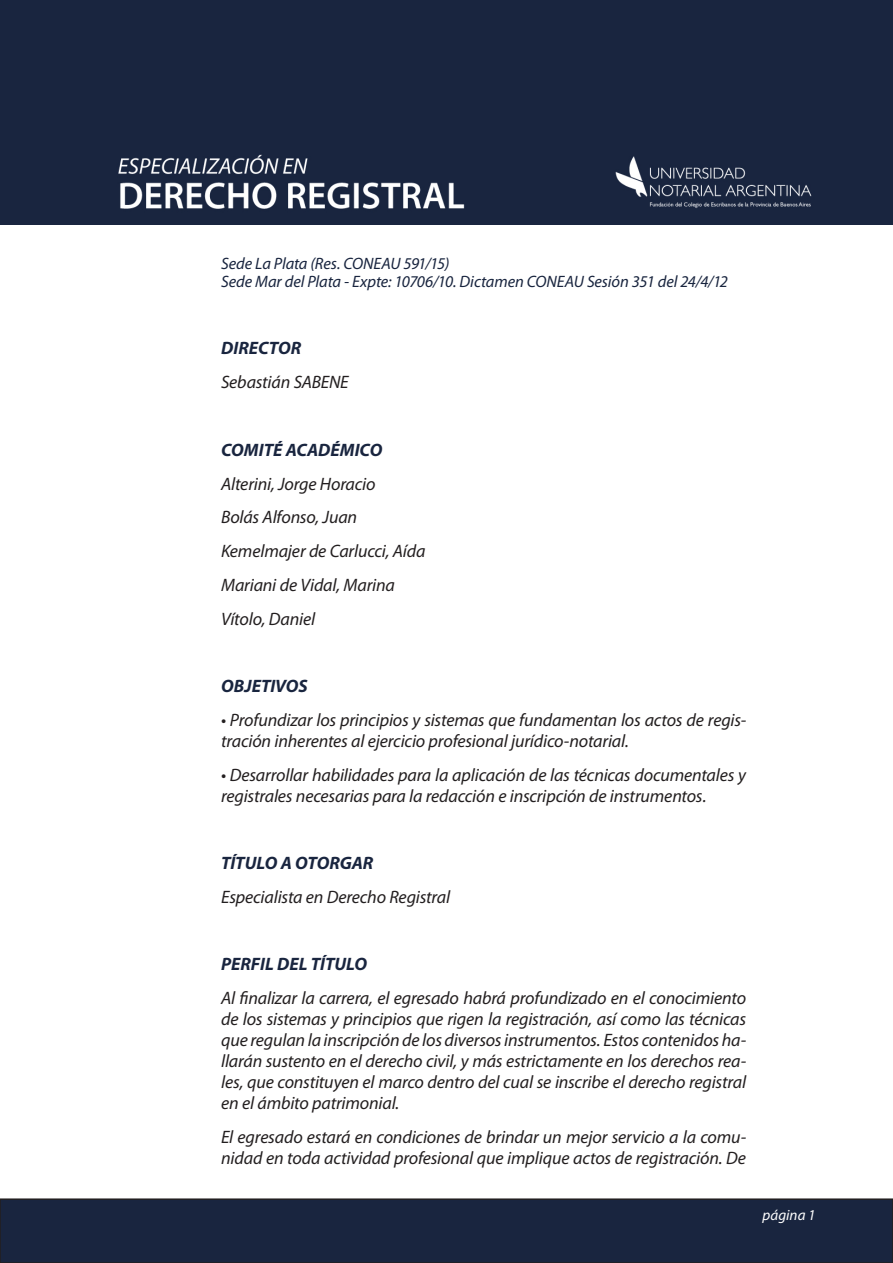
<style>
.page{position:relative;width:893px;height:1263px;background:#fff}
.page>*{position:absolute;margin:0;border:0;box-sizing:border-box;transform-origin:0 0}
.contenido{font:italic 18px/21px "Myriad Pro";letter-spacing:-.01em;color:#231f20}
.contenido-2{font:italic 700 18px "Myriad Pro";letter-spacing:-.005em;color:#19253f}
.contenido-3{font:italic 16.5px/18px "Myriad Pro";letter-spacing:-.005em;color:#19253f}
.t1{font:italic 15px "Myriad Pro";color:#fff}
</style>
<div class="page">
<div style="left:0;top:1199px;width:893px;height:64px;background:#19253f"></div>
<div style="left:0;top:1198px;width:893px;height:65px;border:2px solid #231f20"></div>
<div style="left:0;top:0;width:893px;height:225px;background:#19253f"></div>
<p class="contenido-3" style="left:221px;top:254px;width:508px">Sede La Plata (Res. CONEAU 591/15)<br>Sede Mar del Plata - Expte: 10706/10. Dictamen CONEAU Sesión 351 del 24/4/12</p>
<p class="contenido-2" style="left:221px;top:337px;width:82px">DIRECTOR</p>
<p class="contenido" style="left:221px;top:371px;width:129px">Sebastián SABENE</p>
<p class="contenido-2" style="left:221px;top:438px;width:163px">COMITÉ ACADÉMICO</p>
<p class="contenido" style="left:221px;top:473px;width:156px">Alterini, Jorge Horacio</p>
<p class="contenido" style="left:221px;top:506px;width:138px">Bolás Alfonso, Juan</p>
<p class="contenido" style="left:221px;top:540px;width:206px">Kemelmajer de Carlucci, Aída</p>
<p class="contenido" style="left:221px;top:574px;width:175px">Mariani de Vidal, Marina</p>
<p class="contenido" style="left:221px;top:608px;width:96px">Vítolo, Daniel</p>
<p class="contenido-2" style="left:221px;top:674px;width:88px">OBJETIVOS</p>
<p class="contenido" style="left:221px;top:709px;width:527px">• Profundizar los principios y sistemas que fundamentan los actos de regis&shy;tración inherentes al ejercicio profesional jurídico-notarial.</p>
<p class="contenido" style="left:221px;top:764px;width:526px">• Desarrollar habilidades para la aplicación de las técnicas documentales y registrales necesarias para la redacción e inscripción de instrumentos.</p>
<p class="contenido-2" style="left:221px;top:851px;width:154px">TÍTULO A OTORGAR</p>
<p class="contenido" style="left:221px;top:886px;width:231px">Especialista en Derecho Registral</p>
<p class="contenido-2" style="left:221px;top:953px;width:148px">PERFIL DEL TÍTULO</p>
<p class="contenido" style="left:221px;top:987px;width:527px;text-align:justify">Al finalizar la carrera, el egresado habrá profundizado en el conocimiento de los sistemas y principios que rigen la registración, así como las técnicas que regulan la inscripción de los diversos instrumentos. Estos contenidos ha&shy;llarán sustento en el derecho civil, y más estrictamente en los derechos rea&shy;les, que constituyen el marco dentro del cual se inscribe el derecho registral en el ámbito patrimonial.</p>
<p class="contenido" style="left:221px;top:1126px;width:527px">El egresado estará en condiciones de brindar un mejor servicio a la comu&shy;nidad en toda actividad profesional que implique actos de registración. De</p>
<p class="t1" style="left:763px;top:1206px;width:54px">página 1</p>
</div>
